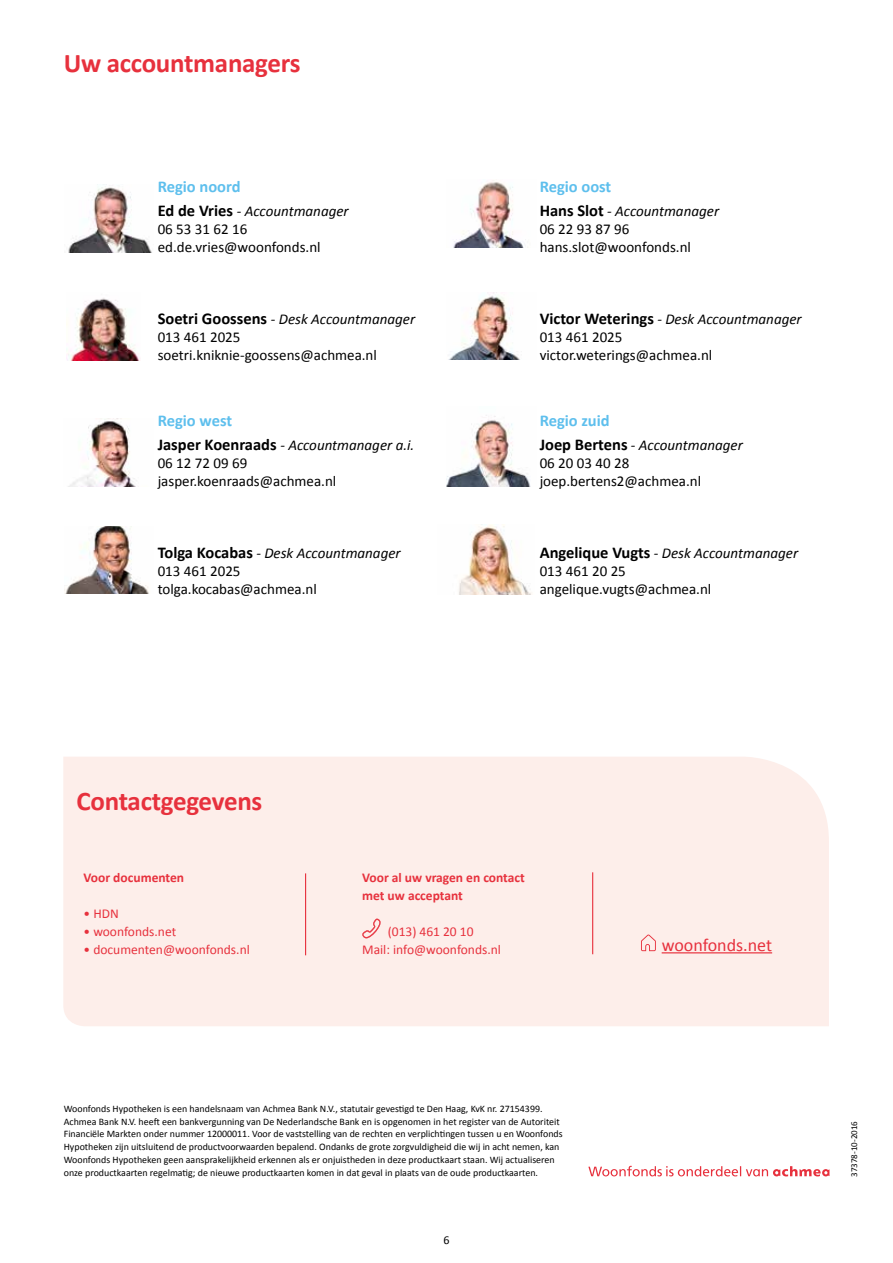
<style>
.page{position:relative;width:893px;height:1263px;background:#fff}
.page>*{position:absolute;margin:0;border:0;box-sizing:border-box;transform-origin:0 0}
.t1{font:700 27px "Calibri";letter-spacing:-.01em;color:#e7313d}
.t2{font:18px "Calibri";color:#e7313d}
.t3{font:700 16.5px "Calibri";color:#5ebfed}
.t4{font:15px/18px "Calibri";color:#000}
.t5{font:13.5px/18px "Calibri";color:#e7313d;text-align:center}
.t6{font:700 13.5px/18px "Calibri";color:#e7313d}
.t7{font:12px "Calibri";color:#000}
.t8{font:9.9px/12.8px "Calibri";color:#000}
.t9{font:9px "Calibri";color:#000}
.s1{font-weight:700;font-size:16.5px}
.s2{font-style:italic}
</style>
<div class="page">
<svg style="left:588px;top:1166px;width:241px;height:10px"></svg>
<img style="left:67px;top:298px;width:73px;height:63px">
<img style="left:68px;top:187px;width:84px;height:65px">
<img style="left:64px;top:526px;width:85px;height:68px">
<img style="left:453px;top:180px;width:70px;height:67px">
<img style="left:448px;top:292px;width:72px;height:68px">
<img style="left:446px;top:415px;width:84px;height:71px">
<img style="left:70px;top:418px;width:65px;height:68px">
<div style="left:63px;top:757px;width:766px;height:269px;background:#fdeeea"></div>
<svg style="left:362px;top:918px;width:19px;height:20px"></svg>
<hr style="left:305px;top:873px;width:1px;height:82px;background:#e7313d">
<hr style="left:662px;top:952px;width:110px;height:1px;background:#e7313d">
<svg style="left:641px;top:934px;width:15px;height:17px"></svg>
<hr style="left:592px;top:872px;width:1px;height:82px;background:#e7313d">
<img style="left:459px;top:525px;width:72px;height:69px">
<h1 class="t1" style="left:64px;top:46px;width:238px">Uw accountmanagers</h1>
<h3 class="t3" style="left:158px;top:176px;width:84px">Regio noord</h3>
<h3 class="t4" style="left:158px;top:202px;width:193px"><span class="s1">Ed de Vries</span> <span class="s2">- Accountmanager<br></span>06 53 31 62 16 ed.de.vries@woonfonds.nl</h3>
<h3 class="t4" style="left:158px;top:310px;width:259px"><span class="s1">Soetri Goossens</span> <span class="s2">- Desk Accountmanager<br></span>013 461 2025 soetri.kniknie-goossens@achmea.nl</h3>
<h3 class="t3" style="left:158px;top:410px;width:76px">Regio west</h3>
<h3 class="t4" style="left:158px;top:436px;width:258px"><span class="s1">Jasper Koenraads</span> <span class="s2">- Accountmanager a.i.<br></span>06 12 72 09 69 jasper.koenraads@achmea.nl</h3>
<h3 class="t4" style="left:158px;top:544px;width:244px"><span class="s1">Tolga Kocabas</span> <span class="s2">- Desk Accountmanager<br></span>013 461 2025 tolga.kocabas@achmea.nl</h3>
<h3 class="t3" style="left:540px;top:176px;width:73px">Regio oost</h3>
<h3 class="t4" style="left:540px;top:202px;width:181px"><span class="s1">Hans Slot</span> <span class="s2">- Accountmanager<br></span>06 22 93 87 96 hans.slot@woonfonds.nl</h3>
<h3 class="t4" style="left:540px;top:310px;width:264px"><span class="s1">Victor Weterings</span> <span class="s2">- Desk Accountmanager<br></span>013 461 2025<br>victor.weterings@achmea.nl</h3>
<h3 class="t3" style="left:540px;top:410px;width:72px">Regio zuid</h3>
<h3 class="t4" style="left:540px;top:436px;width:205px"><span class="s1">Joep Bertens</span> <span class="s2">- Accountmanager<br></span>06 20 03 40 28 joep.bertens2@achmea.nl</h3>
<h3 class="t4" style="left:540px;top:544px;width:260px"><span class="s1">Angelique Vugts</span> <span class="s2">- Desk Accountmanager<br></span>013 461 20 25 angelique.vugts@achmea.nl</h3>
<h1 class="t1" style="left:77px;top:784px;width:187px">Contactgegevens</h1>
<h3 class="t6" style="left:84px;top:869px;width:102px">Voor documenten</h3>
<h3 class="t5" style="left:84px;top:905px;width:37px">• HDN</h3>
<h3 class="t5" style="left:84px;top:923px;width:94px">• woonfonds.net</h3>
<h3 class="t5" style="left:84px;top:941px;width:168px">• documenten@woonfonds.nl</h3>
<h3 class="t6" style="left:362px;top:869px;width:164px">Voor al uw vragen en contact met uw acceptant</h3>
<h3 class="t5" style="left:362px;top:923px;width:140px">(013) 461 20 10<br>Mail: info@woonfonds.nl</h3>
<h2 class="t2" style="left:662px;top:933px;width:112px">woonfonds.net</h2>
<p class="t8" style="left:64px;top:1102px;width:500px">Woonfonds Hypotheken is een handelsnaam van Achmea Bank N.V., statutair gevestigd te Den Haag, KvK nr. 27154399.<br>Achmea Bank N.V. heeft een bankvergunning van De Nederlandsche Bank en is opgenomen in het register van de Autoriteit Financiële Markten onder nummer 12000011. Voor de vaststelling van de rechten en verplichtingen tussen u en Woonfonds Hypotheken zijn uitsluitend de productvoorwaarden bepalend. Ondanks de grote zorgvuldigheid die wij in acht nemen, kan Woonfonds Hypotheken geen aansprakelijkheid erkennen als er onjuistheden in deze productkaart staan. Wij actualiseren onze productkaarten regelmatig; de nieuwe productkaarten komen in dat geval in plaats van de oude productkaarten.</p>
<p class="t7" style="left:443px;top:1232px;width:8px">6</p>
<p class="t9" style="left:848px;top:1177px;width:57px;rotate:-90deg">37378-10-2016</p>
</div>
